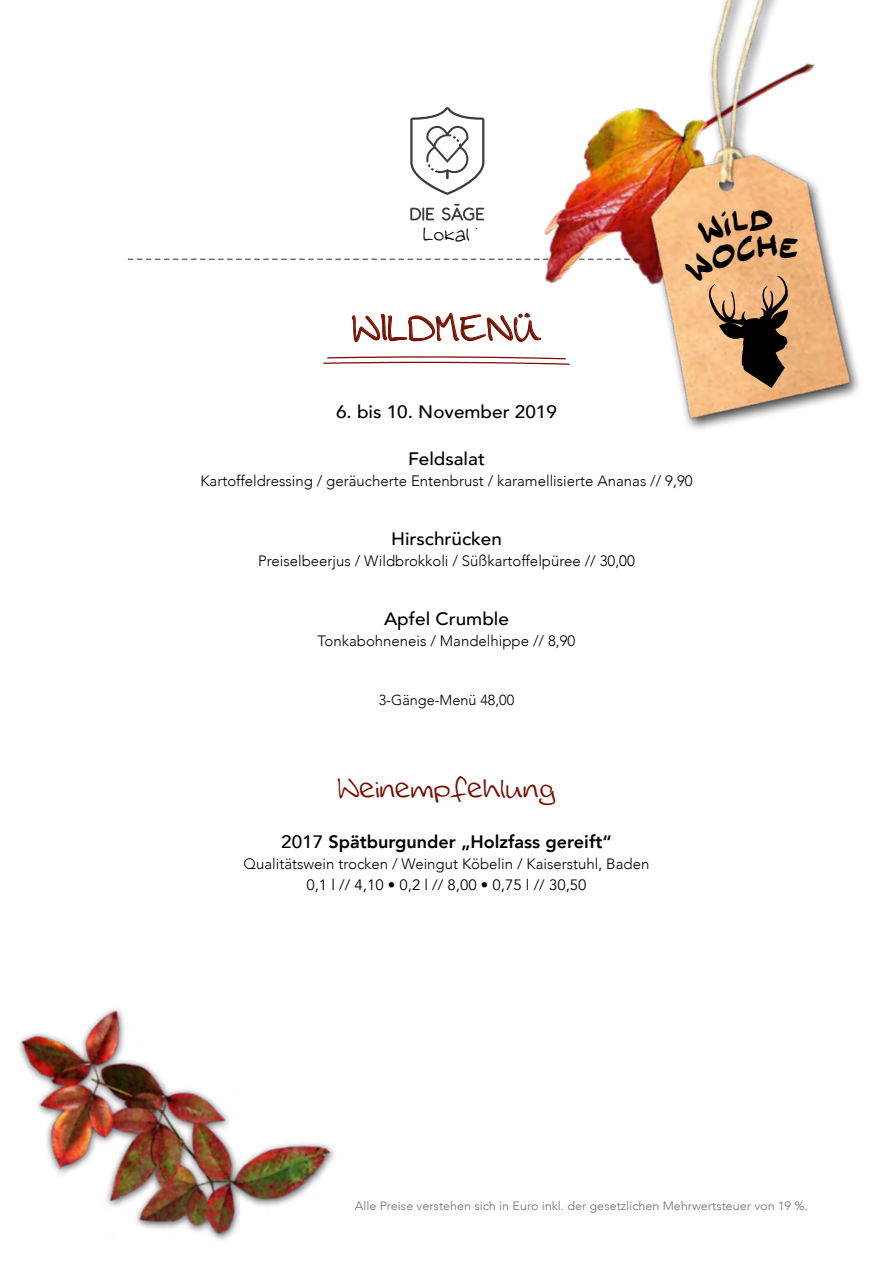
<style>
.page{position:relative;width:893px;height:1263px;background:#fff}
.page>*{position:absolute;margin:0;border:0;box-sizing:border-box;transform-origin:0 0}
.t1{font:34.5px "Saege 2019";letter-spacing:.03em;color:#770f00;scale:1.05 1}
.t2{font:27px "Saege 2019";letter-spacing:.02em;color:#770f00;scale:1.05 1}
.t3{font:500 18px "Avenir";color:#000;scale:1.05 1}
.t4{font:800 18px "Avenir";color:#000}
.t5{font:18px "Saege 2019";letter-spacing:.05em;color:#000;scale:1.05 1}
.t6{font:300 15px "Avenir";color:#000}
.t7{font:15px "Avenir";color:#000}
.t8{font:300 14.4px "Avenir";color:#000}
.t9{font:300 12px "Avenir";color:#706f6f;scale:1.05 1}
.s1{font-weight:500}
</style>
<div class="page">
<img style="left:18px;top:1008px;width:316px;height:233px">
<img style="left:410px;top:0;width:449px;height:430px">
<svg style="left:128px;top:204px;width:670px;height:184px"></svg>
<p class="t5" style="left:423px;top:222px;width:45px">Lokal</p>
<h1 class="t1" style="left:352px;top:305px;width:182px">WILDMENÜ</h1>
<p class="t3" style="left:336px;top:397px;width:212px">6. bis 10. November 2019</p>
<p class="t3" style="left:408px;top:443px;width:75px">Feldsalat</p>
<p class="t6" style="left:200px;top:472px;width:494px">Kartoffeldressing / geräucherte Entenbrust / karamellisierte Ananas // 9,90</p>
<p class="t3" style="left:391px;top:523px;width:107px">Hirschrücken</p>
<p class="t6" style="left:258px;top:552px;width:378px">Preiselbeerjus / Wildbrokkoli / Süßkartoffelpüree // 30,00</p>
<p class="t3" style="left:384px;top:603px;width:120px">Apfel Crumble</p>
<p class="t6" style="left:318px;top:632px;width:259px">Tonkabohneneis / Mandelhippe // 8,90</p>
<p class="t8" style="left:379px;top:692px;width:137px">3-Gänge-Menü 48,00</p>
<h2 class="t2" style="left:337px;top:770px;width:209px">Weinempfehlung</h2>
<p class="t4" style="left:281px;top:828px;width:332px"><span class="s1">2017</span> Spätburgunder „Holzfass gereift“</p>
<p class="t6" style="left:244px;top:855px;width:407px">Qualitätswein trocken / Weingut Köbelin / Kaiserstuhl, Baden</p>
<p class="t7" style="left:306px;top:876px;width:282px">0,1 l // 4,10 • 0,2 l // 8,00 • 0,75 l // 30,50</p>
<p class="t9" style="left:355px;top:1199px;width:433px">Alle Preise verstehen sich in Euro inkl. der gesetzlichen Mehrwertsteuer von 19 %.</p>
</div>
